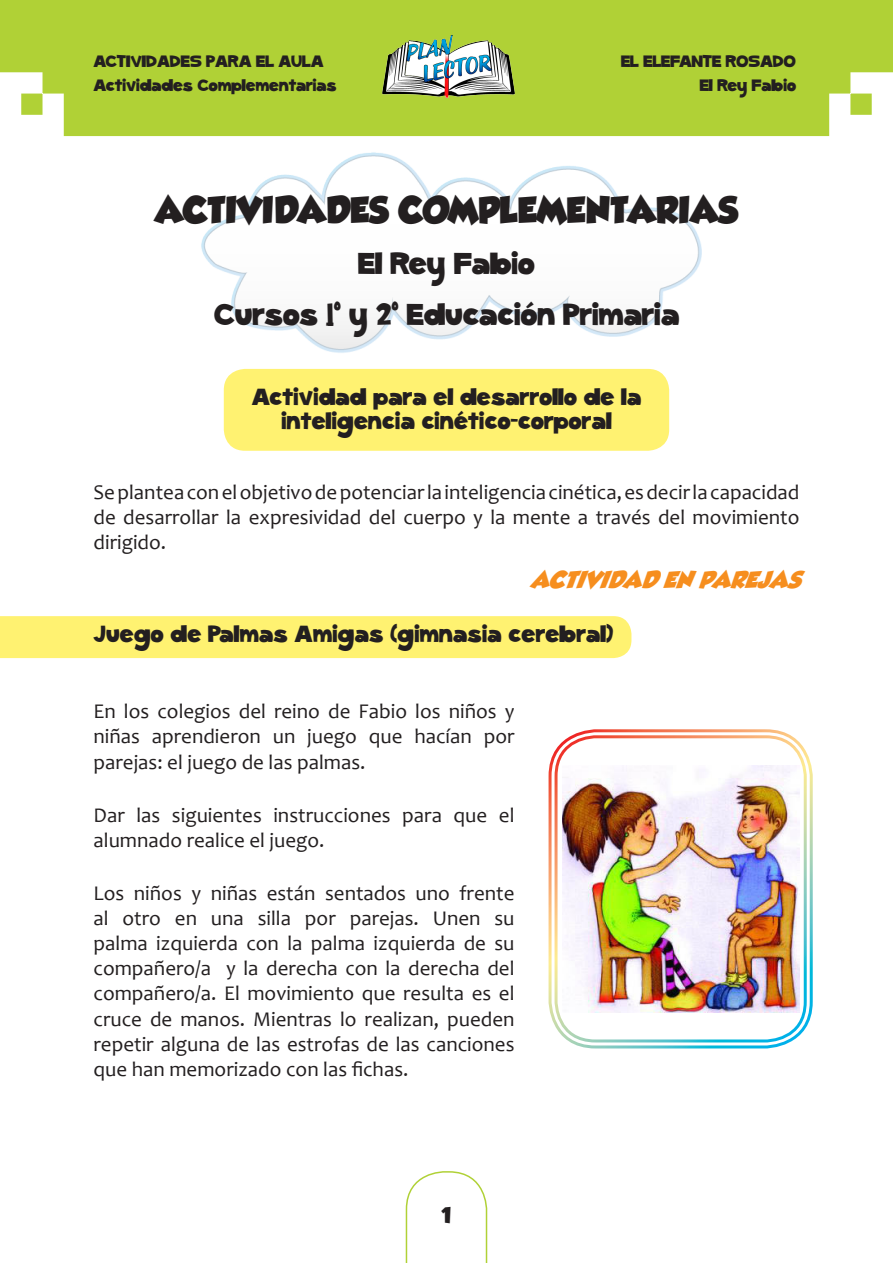
<style>
.page{position:relative;width:893px;height:1263px;background:#fff}
.page>*{position:absolute;margin:0;border:0;box-sizing:border-box;transform-origin:0 0}
.t1{font:33px "SC Gum Kids";color:#231f20}
.t2{font:33px "GROBOLD";color:#231f20}
.t3{font:25.5px/24px "SC Gum Kids";letter-spacing:.01em;color:#231f20;text-align:center}
.t4{font:21px/25.2px "Candara";color:#231f20;text-align:justify}
.t5{font:italic 21px "GROBOLD";letter-spacing:.01em;color:#f68e1e}
.t6{font:19.5px "GROBOLD";color:#231f20}
.t7{font:18px "SC Gum Kids";color:#231f20}
</style>
<div class="page">
<div style="left:0;top:0;width:893px;height:136px;background:#b0d136"></div>
<img style="left:367px;top:27px;width:159px;height:83px">
<svg style="left:405px;top:1171px;width:83px;height:92px"></svg>
<img style="left:201px;top:152px;width:501px;height:225px">
<div style="left:0;top:616px;width:631px;height:42px;background:#fff271"></div>
<div style="left:224px;top:369px;width:445px;height:82px;background:#fff271;border-radius:21px"></div>
<div style="left:549px;top:729px;width:264px;height:319px;border:3px solid #fff;border-radius:46px"></div>
<div style="left:555px;top:735px;width:252px;height:307px;border:3px solid #fff;border-radius:40px"></div>
<img style="left:562px;top:765px;width:237px;height:247px">
<p class="t7" style="left:94px;top:51px;width:232px">ACTIVIDADES PARA EL AULA</p>
<p class="t7" style="left:621px;top:51px;width:176px">EL ELEFANTE ROSADO</p>
<p class="t7" style="left:94px;top:75px;width:245px">Actividades Complementarias</p>
<p class="t7" style="left:700px;top:75px;width:98px">El Rey Fabio</p>
<p class="t2" style="left:155px;top:190px;width:584px">ACTIVIDADES COMPLEMENTARIAS</p>
<p class="t1" style="left:358px;top:244px;width:178px">El Rey Fabio</p>
<p class="t1" style="left:214px;top:295px;width:467px">Cursos 1º y 2º Educación Primaria</p>
<p class="t3" style="left:252px;top:386px;width:391px">Actividad para el desarrollo de la inteligencia cinético-corporal</p>
<p class="t4" style="left:94px;top:479px;width:707px">Se plantea con el objetivo de potenciar la inteligencia cinética, es decir la capacidad de desarrollar la expresividad del cuerpo y la mente a través del movimiento dirigido.</p>
<p class="t5" style="left:530px;top:567px;width:280px">ACTIVIDADENPAREJAS</p>
<p class="t3" style="left:94px;top:623px;width:521px">Juego de Palmas Amigas (gimnasia cerebral)</p>
<p class="t4" style="left:94px;top:698px;width:422px">En los colegios del reino de Fabio los niños y niñas aprendieron un juego que hacían por parejas: el juego de las palmas.</p>
<p class="t4" style="left:94px;top:802px;width:422px">Dar las siguientes instrucciones para que el alumnado realice el juego.</p>
<p class="t4" style="left:94px;top:880px;width:422px">Los niños y niñas están sentados uno frente al otro en una silla por parejas. Unen su palma izquierda con la palma izquierda de su compañero/a y la derecha con la derecha del compañero/a. El movimiento que resulta es el cruce de manos. Mientras lo realizan, pueden repetir alguna de las estrofas de las canciones que han memorizado con las fichas.</p>
<p class="t6" style="left:441px;top:1204px;width:12px">1</p>
</div>
